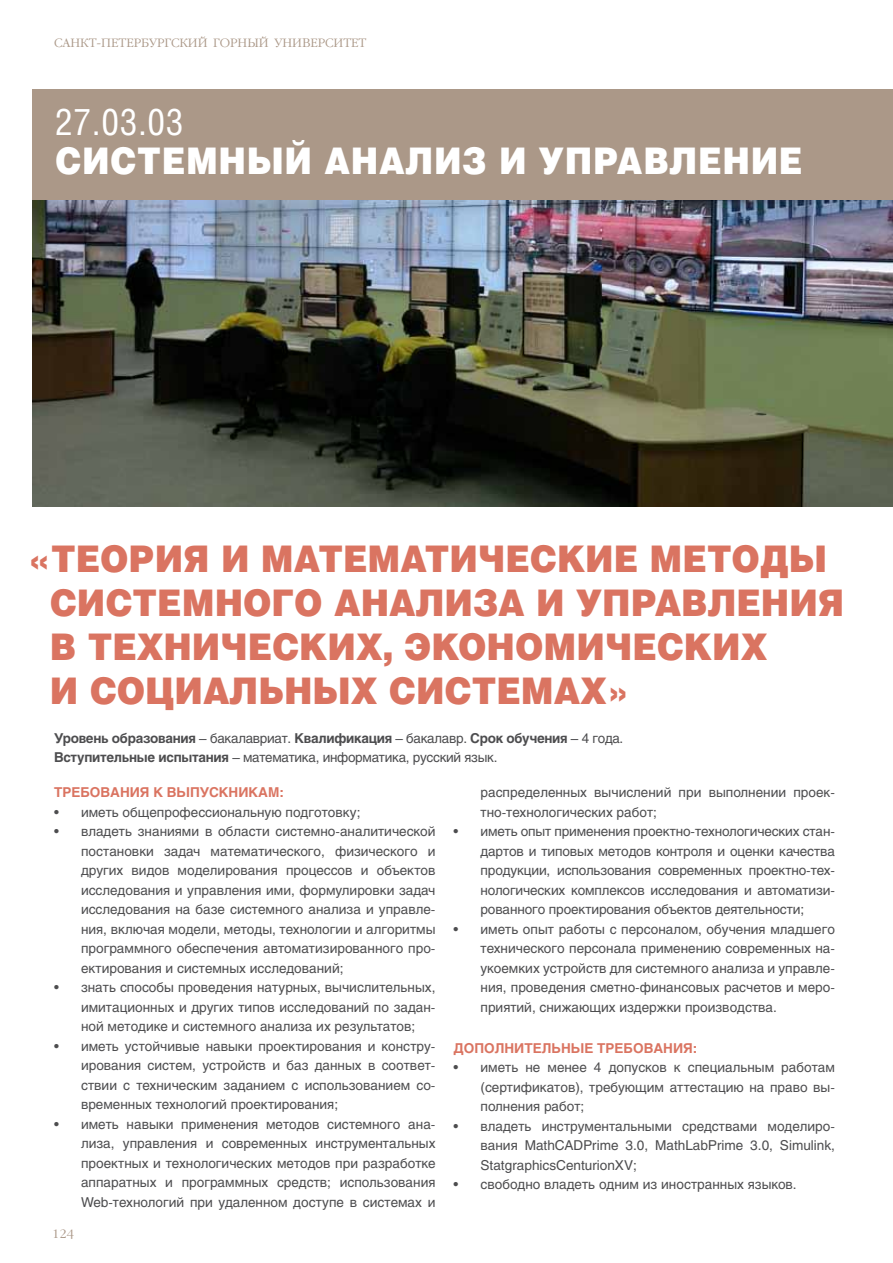
<style>
.page{position:relative;width:893px;height:1263px;background:#fff}
.page>*{position:absolute;margin:0;border:0;box-sizing:border-box;transform-origin:0 0}
.t1{font:900 36.75px/44.1px "Helios";color:#da7461}
.t2{font:900 36.75px "Helios";letter-spacing:.02em;color:#fff;scale:.9 1}
.t3{font:36.75px "Helios Cond";color:#fff}
.t4{font:13.5px/19.5px "Helios";color:#4d4d4f;text-align:justify}
.t5{font:700 13.5px "Helios";color:#da7461}
.t6{font:300 12px "Garamond C";color:#ab9888}
.s1{font-weight:700}
</style>
<div class="page">
<img style="left:33px;top:200px;width:860px;height:306px">
<div style="left:33px;top:89px;width:860px;height:111px;background:#ab9888"></div>
<p class="t6" style="left:54px;top:36px;width:231px">Санкт-Петербургский ГОРНЫЙ УНИ</p>
<p class="t6" style="left:302px;top:36px;width:41px">ВЕРСИТЕТ</p>
<h1 class="t3" style="left:55px;top:100px;width:130px">27.03.03</h1>
<h1 class="t2" style="left:55px;top:138px;width:832px">СИСТЕМНЫЙ АНАЛИЗ И УПРАВЛЕНИЕ</h1>
<h1 class="t1" style="left:50px;top:534px;width:796px;text-indent:-23px">«ТЕОРИЯ И МАТЕМАТИЧЕСКИЕ МЕТОДЫ<br>СИСТЕМНОГО АНАЛИЗА И УПРАВЛЕНИЯ<br>В ТЕХНИЧЕСКИХ, ЭКОНОМИЧЕСКИХ<br>И СОЦИАЛЬНЫХ СИСТЕМАХ»</h1>
<p class="t4" style="left:54px;top:728px;width:571px"><span class="s1">Уровень образования</span> – бакалавриат. <span class="s1">Квалификация</span> – бакалавр. <span class="s1">Срок обучения</span> – 4 года.<br><span class="s1">Вступительные испытания</span> – математика, информатика, русский язык.</p>
<p class="t5" style="left:54px;top:784px;width:11px">ТРЕБОВАНИЯ</p>
<p class="t5" style="left:153px;top:784px;width:25px">К ВЫПУСКНИКАМ</p>
<p class="t5" style="left:279px;top:784px;width:6px">:</p>
<p class="t4" style="left:54px;top:802px;width:308px">• иметь общепрофессиональную подготовку;</p>
<p class="t4" style="left:81px;top:821px;width:356px;text-indent:-27px">• владеть знаниями в области системно-аналитической постановки задач математического, физического и других видов моделирования процессов и объектов исследования и управления ими, формулировки задач исследования на базе системного анализа и управле&shy;ния, включая модели, методы, технологии и алгоритмы программного обеспечения автоматизированного про&shy;ектирования и системных исследований;</p>
<p class="t4" style="left:81px;top:977px;width:356px;text-indent:-27px">• знать способы проведения натурных, вычислительных, имитационных и других типов исследований по задан&shy;ной методике и системного анализа их результатов;</p>
<p class="t4" style="left:81px;top:1036px;width:356px;text-indent:-27px">• иметь устойчивые навыки проектирования и констру&shy;ирования систем, устройств и баз данных в соответ&shy;ствии с техническим заданием с использованием со&shy;временных технологий проектирования;</p>
<p class="t4" style="left:81px;top:1114px;width:356px;text-indent:-27px">• иметь навыки применения методов системного ана&shy;лиза, управления и современных инструментальных проектных и технологических методов при разработке аппаратных и программных средств; использования Web-технологий при удаленном доступе в системах и</p>
<p class="t6" style="left:52px;top:1227px;width:23px">124</p>
<p class="t4" style="left:480px;top:782px;width:356px">распределенных вычислений при выполнении проек&shy;тно-технологических работ;</p>
<p class="t4" style="left:480px;top:821px;width:356px;text-indent:-27px">• иметь опыт применения проектно-технологических стан&shy;дартов и типовых методов контроля и оценки качества продукции, использования современных проектно-тех&shy;нологических комплексов исследования и автоматизи&shy;рованного проектирования объектов деятельности;</p>
<p class="t4" style="left:480px;top:919px;width:356px;text-indent:-27px">• иметь опыт работы с персоналом, обучения младшего технического персонала применению современных на&shy;укоемких устройств для системного анализа и управле&shy;ния, проведения сметно-финансовых расчетов и меро&shy;приятий, снижающих издержки производства.</p>
<p class="t5" style="left:453px;top:1040px;width:11px">ДОПОЛНИТЕЛЬНЫЕ</p>
<p class="t5" style="left:597px;top:1040px;width:11px">ТРЕБОВАНИЯ</p>
<p class="t5" style="left:693px;top:1040px;width:6px">:</p>
<p class="t4" style="left:480px;top:1057px;width:356px;text-indent:-27px">• иметь не менее 4 допусков к специальным работам (сертификатов), требующим аттестацию на право вы&shy;полнения работ;</p>
<p class="t4" style="left:480px;top:1116px;width:356px;text-indent:-27px">• владеть инструментальными средствами моделиро&shy;вания MathCADPrime 3.0, MathLabPrime 3.0, Simulink, StatgraphicsCenturionXV;</p>
<p class="t4" style="left:453px;top:1174px;width:345px">• свободно владеть одним из иностранных языков.</p>
</div>
